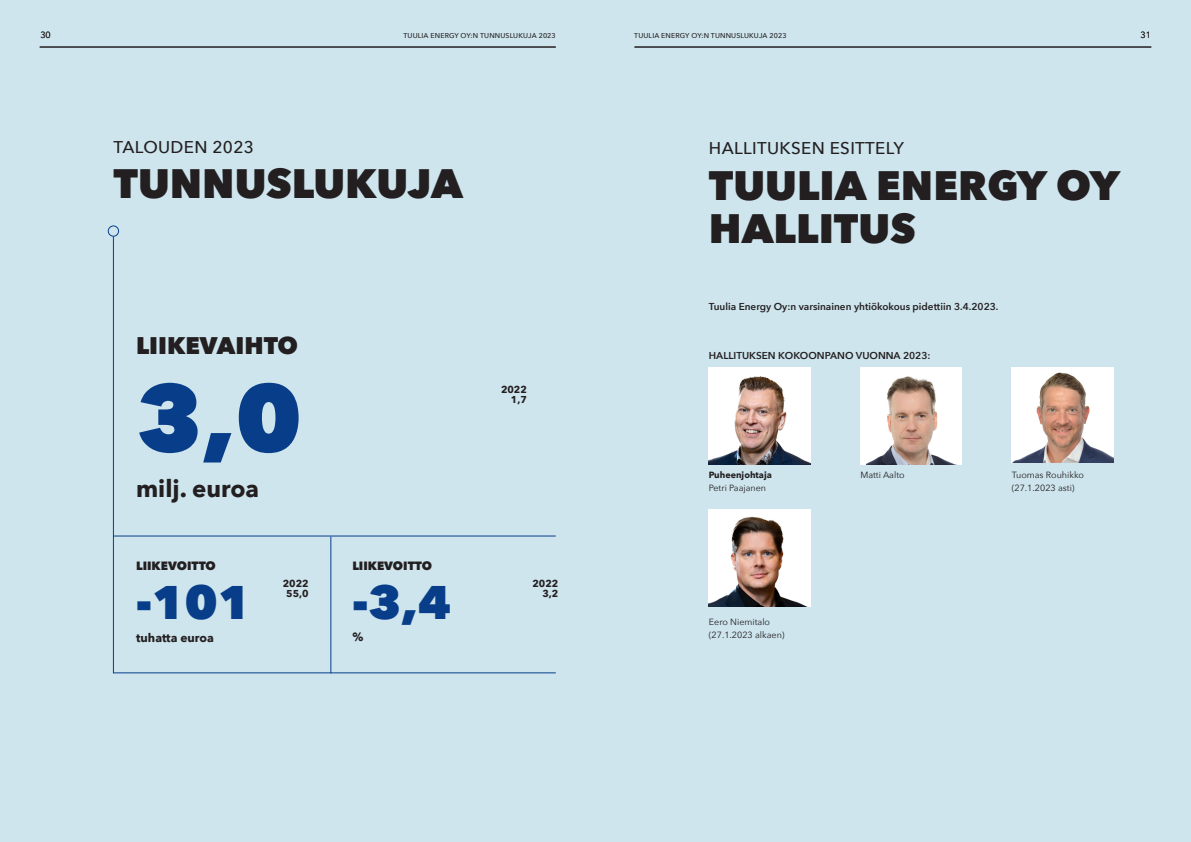
<style>
.page{position:relative;width:1191px;height:842px;background:#cee5ee}
.page>*{position:absolute;margin:0;border:0;box-sizing:border-box;transform-origin:0 0}
.H1_Otsikko{font:800 94px "Avenir Next";color:#083e89}
.H1_Otsikko-2{font:800 47px "Avenir Next";color:#083e89}
.H1_Otsikko-3{font:800 41px/43px "Avenir Next";color:#231f20}
.H1_Otsikko-4{font:800 24px "Avenir Next";color:#231f20}
.H1_Otsikko-5{font:700 24px "Avenir Next";color:#231f20}
.Meta{font:500 17px "Avenir Next";letter-spacing:.02em;color:#231f20}
.H1_Otsikko-6{font:800 12px "Avenir Next";color:#231f20}
.H1_Otsikko-7{font:700 12px "Avenir Next";color:#231f20}
.Ingressi{font:600 10px "Avenir Next";color:#231f20}
.H1_Otsikko-8{font:700 10px/10px "Avenir Next";color:#231f20;text-align:right}
.Leipis_sisennyksellä{font:9px "Avenir Next";color:#231f20}
.Leipis_sisennyksellä-2{font:700 9px "Avenir Next";color:#231f20}
.Meta-2{font:500 7px "Avenir Next";letter-spacing:.02em;color:#231f20}
</style>
<div class="page">
<hr style="left:113px;top:535px;width:443px;height:1px;background:#083e89">
<hr style="left:113px;top:237px;width:1px;height:436px;background:#083e89">
<hr style="left:113px;top:672px;width:443px;height:1px;background:#083e89">
<hr style="left:330px;top:536px;width:1px;height:137px;background:#083e89">
<div style="left:108px;top:225px;width:11px;height:12px;border:1px solid #083e89;border-radius:50%"></div>
<img style="left:709px;top:367px;width:101px;height:98px">
<div style="left:860px;top:367px;width:102px;height:98px;background:#fff"></div>
<img style="left:866px;top:376px;width:91px;height:89px">
<img style="left:709px;top:509px;width:101px;height:97px">
<img style="left:1011px;top:367px;width:102px;height:95px">
<hr style="left:40px;top:47px;width:516px;height:1px;background:#231f20">
<hr style="left:634px;top:47px;width:517px;height:1px;background:#231f20">
<p class="Leipis_sisennyksellä" style="left:40px;top:27px;width:12px">30</p>
<p class="Leipis_sisennyksellä" style="left:1140px;top:27px;width:12px">31</p>
<p class="Meta-2" style="left:403px;top:30px;width:154px">TUULIA ENERGY OY:N TUNNUSLUKUJA 2023</p>
<p class="Meta-2" style="left:634px;top:30px;width:154px">TUULIA ENERGY OY:N TUNNUSLUKUJA 2023</p>
<p class="Meta" style="left:113px;top:133px;width:142px">TALOUDEN 2023</p>
<p class="H1_Otsikko-3" style="left:113px;top:162px;width:351px">TUNNUSLUKUJA</p>
<p class="H1_Otsikko-4" style="left:136px;top:331px;width:163px">LIIKEVAIHTO</p>
<p class="H1_Otsikko" style="left:136px;top:360px;width:167px">3,0</p>
<p class="H1_Otsikko-5" style="left:136px;top:468px;width:124px">milj. euroa</p>
<p class="H1_Otsikko-6" style="left:136px;top:558px;width:81px">LIIKEVOITTO</p>
<p class="H1_Otsikko-6" style="left:352px;top:558px;width:81px">LIIKEVOITTO</p>
<p class="H1_Otsikko-8" style="left:501px;top:384px;width:27px">2022<br>1,7</p>
<p class="H1_Otsikko-8" style="left:283px;top:578px;width:27px;text-align:center">2022<br>55,0</p>
<p class="H1_Otsikko-8" style="left:532px;top:578px;width:27px">2022<br>3,2</p>
<p class="H1_Otsikko-2" style="left:136px;top:573px;width:116px">-101</p>
<p class="H1_Otsikko-2" style="left:352px;top:573px;width:100px">-3,4</p>
<p class="H1_Otsikko-7" style="left:136px;top:627px;width:79px">tuhatta euroa</p>
<p class="H1_Otsikko-7" style="left:352px;top:626px;width:12px">%</p>
<p class="Meta" style="left:709px;top:133px;width:197px">HALLITUKSEN ESITTELY</p>
<p class="H1_Otsikko-3" style="left:709px;top:164px;width:413px">TUULIA ENERGY OY<br>HALLITUS</p>
<p class="Ingressi" style="left:709px;top:298px;width:291px">Tuulia Energy Oy:n varsinainen yhtiökokous pidettiin 3.4.2023.</p>
<p class="Ingressi" style="left:709px;top:347px;width:223px">HALLITUKSEN KOKOONPANO VUONNA 2023:</p>
<p class="Leipis_sisennyksellä-2" style="left:709px;top:467px;width:64px">Puheenjohtaja</p>
<p class="Leipis_sisennyksellä" style="left:709px;top:480px;width:59px">Petri Paajanen</p>
<p class="Leipis_sisennyksellä" style="left:709px;top:614px;width:63px">Eero Niemitalo</p>
<p class="Leipis_sisennyksellä" style="left:709px;top:627px;width:77px">(27.1.2023 alkaen)</p>
<p class="Leipis_sisennyksellä" style="left:860px;top:467px;width:46px">Matti Aalto</p>
<p class="Leipis_sisennyksellä" style="left:1011px;top:467px;width:74px">Tuomas Rouhikko</p>
<p class="Leipis_sisennyksellä" style="left:1011px;top:480px;width:64px">(27.1.2023 asti)</p>
</div>
